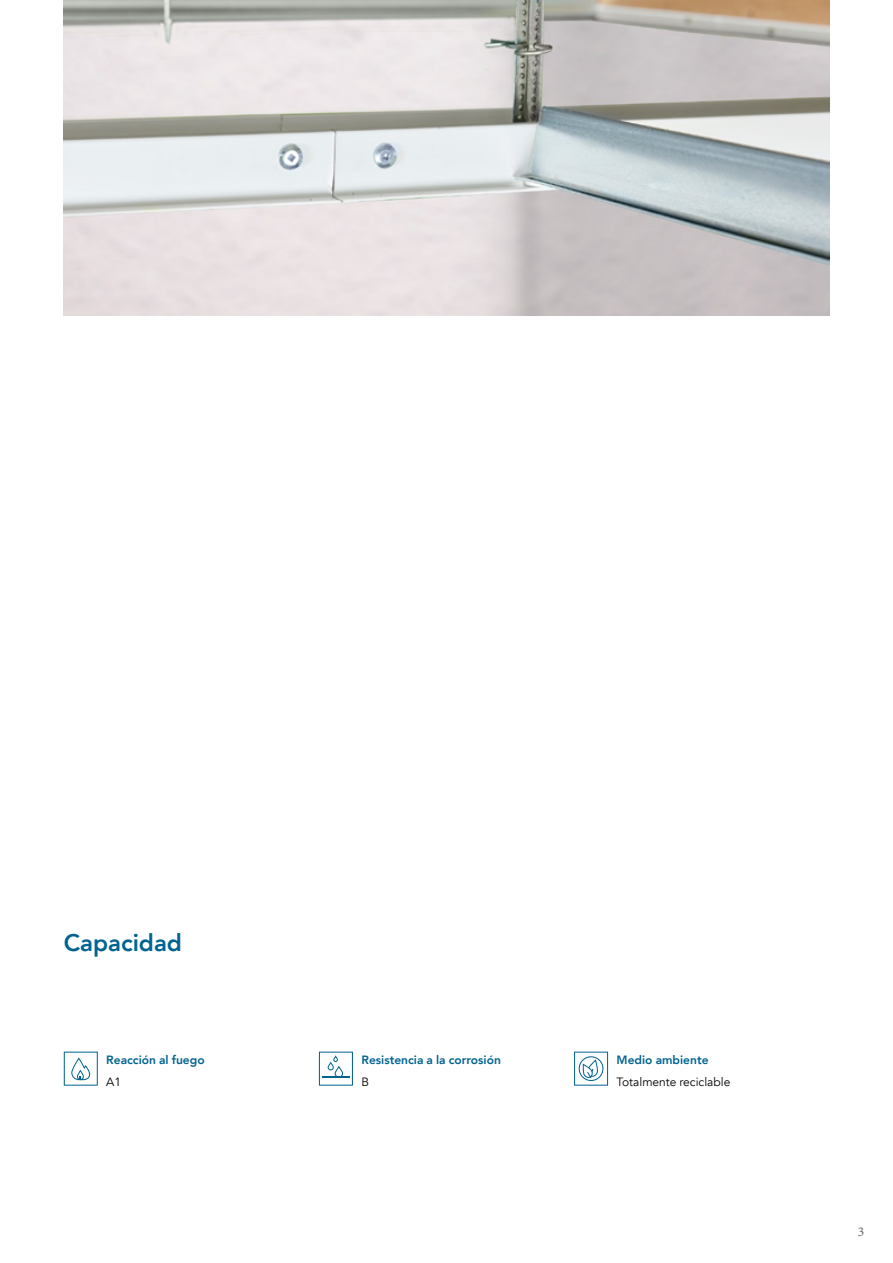
<style>
.page{position:relative;width:893px;height:1263px;background:#fff}
.page>*{position:absolute;margin:0;border:0;box-sizing:border-box;transform-origin:0 0}
.t1{font:800 24px "Avenir";color:#006390}
.t2{font:13.5px "Minion Pro";color:#646567}
.t3{font:800 12px "Avenir";color:#006390}
.t4{font:12px "Avenir";color:#000}
</style>
<div class="page">
<svg style="left:64px;top:1052px;width:34px;height:34px"></svg>
<svg style="left:319px;top:1052px;width:34px;height:34px"></svg>
<svg style="left:574px;top:1052px;width:34px;height:34px"></svg>
<img style="left:64px;top:0;width:765px;height:316px">
<h1 class="t1" style="left:64px;top:923px;width:120px">Capacidad</h1>
<p class="t3" style="left:106px;top:1050px;width:100px">Reacción al fuego</p>
<p class="t4" style="left:106px;top:1074px;width:16px">A1</p>
<p class="t3" style="left:361px;top:1050px;width:141px">Resistencia a la corrosión</p>
<p class="t4" style="left:361px;top:1074px;width:9px">B</p>
<p class="t3" style="left:617px;top:1050px;width:93px">Medio ambiente</p>
<p class="t4" style="left:617px;top:1074px;width:115px">Totalmente reciclable</p>
<p class="t2" style="left:858px;top:1223px;width:8px">3</p>
</div>
